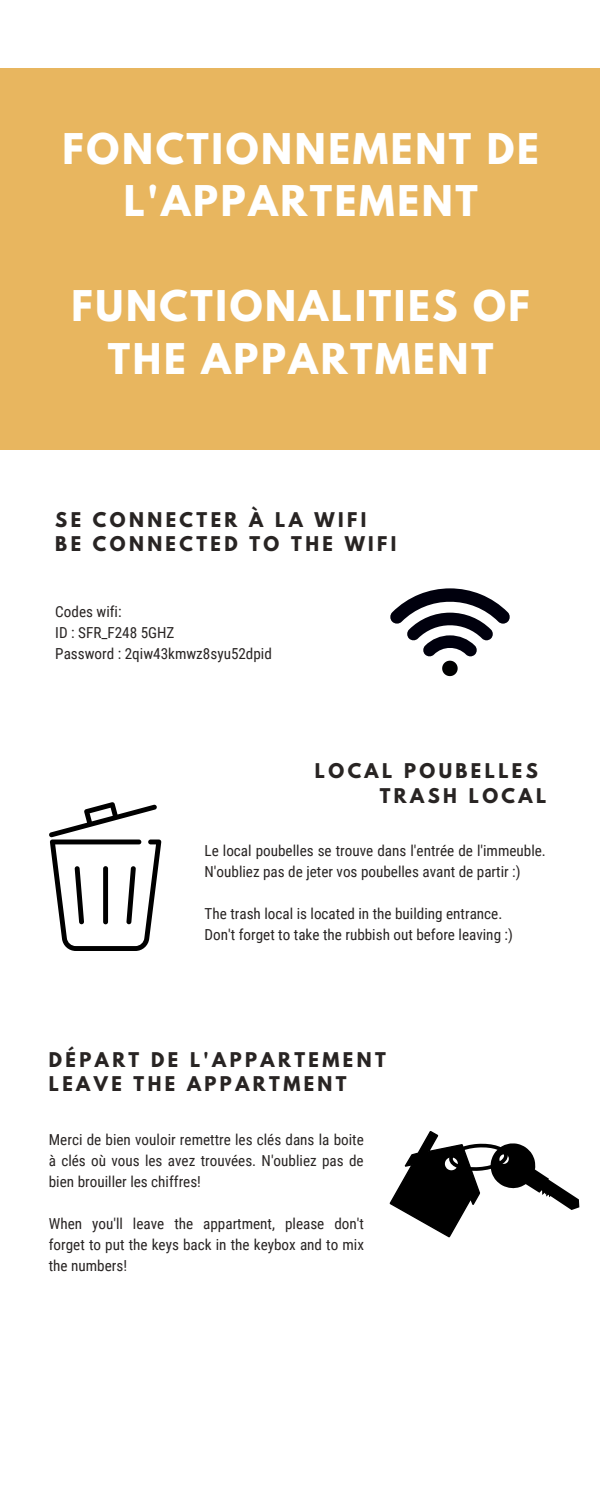
<style>
.page{position:relative;width:600px;height:1500px;background:#fff}
.page>*{position:absolute;margin:0;border:0;box-sizing:border-box;transform-origin:0 0}
.t1{font:700 37.5px/52.5px "League Spartan";letter-spacing:.07em;color:#fff;text-align:center}
.t2{font:700 18px "League Spartan";letter-spacing:.19em;color:#282423}
.t3{font:15.2px/21px "Roboto Condensed";color:#282423;text-align:justify}
</style>
<div class="page">
<div style="left:0;top:68px;width:600px;height:382px;background:#e8b65f"></div>
<svg style="left:390px;top:588px;width:120px;height:88px"></svg>
<svg style="left:49px;top:802px;width:112px;height:149px"></svg>
<svg style="left:390px;top:1131px;width:189px;height:106px"></svg>
<p class="t1" style="left:63px;top:127px;width:478px">FONCTIONNEMENT DE<br>L'APPARTEMENT</p>
<p class="t1" style="left:72px;top:285px;width:460px">FUNCTIONALITIES OF<br>THE APPARTMENT</p>
<p class="t2" style="left:55px;top:510px;width:313px">SE CONNECTER À LA WIFI</p>
<p class="t2" style="left:55px;top:535px;width:343px">BE CONNECTED TO THE WIFI</p>
<p class="t3" style="left:55px;top:601px;width:68px">Codes wifi:</p>
<p class="t3" style="left:55px;top:622px;width:121px">ID : SFR_F248 5GHZ</p>
<p class="t3" style="left:55px;top:643px;width:218px">Password : 2qiw43kmwz8syu52dpid</p>
<p class="t2" style="left:315px;top:762px;width:225px">LOCAL POUBELLES</p>
<p class="t2" style="left:380px;top:786px;width:168px">TRASH LOCAL</p>
<p class="t3" style="left:205px;top:841px;width:343px">Le local poubelles se trouve dans l'entrée de l'immeuble.<br>N'oubliez pas de jeter vos poubelles avant de partir :)</p>
<p class="t3" style="left:205px;top:904px;width:299px">The trash local is located in the building entrance.</p>
<p class="t3" style="left:205px;top:925px;width:310px">Don't forget to take the rubbish out before leaving :)</p>
<p class="t2" style="left:49px;top:1051px;width:338px">DÉPART DE L'APPARTEMENT</p>
<p class="t2" style="left:49px;top:1075px;width:299px">LEAVE THE APPARTMENT</p>
<p class="t3" style="left:49px;top:1129px;width:317px">Merci de bien vouloir remettre les clés dans la boite à clés où vous les avez trouvées. N'oubliez pas de bien brouiller les chiffres!</p>
<p class="t3" style="left:49px;top:1213px;width:317px">When you'll leave the appartment, please don't forget to put the keys back in the keybox and to mix the numbers!</p>
</div>
